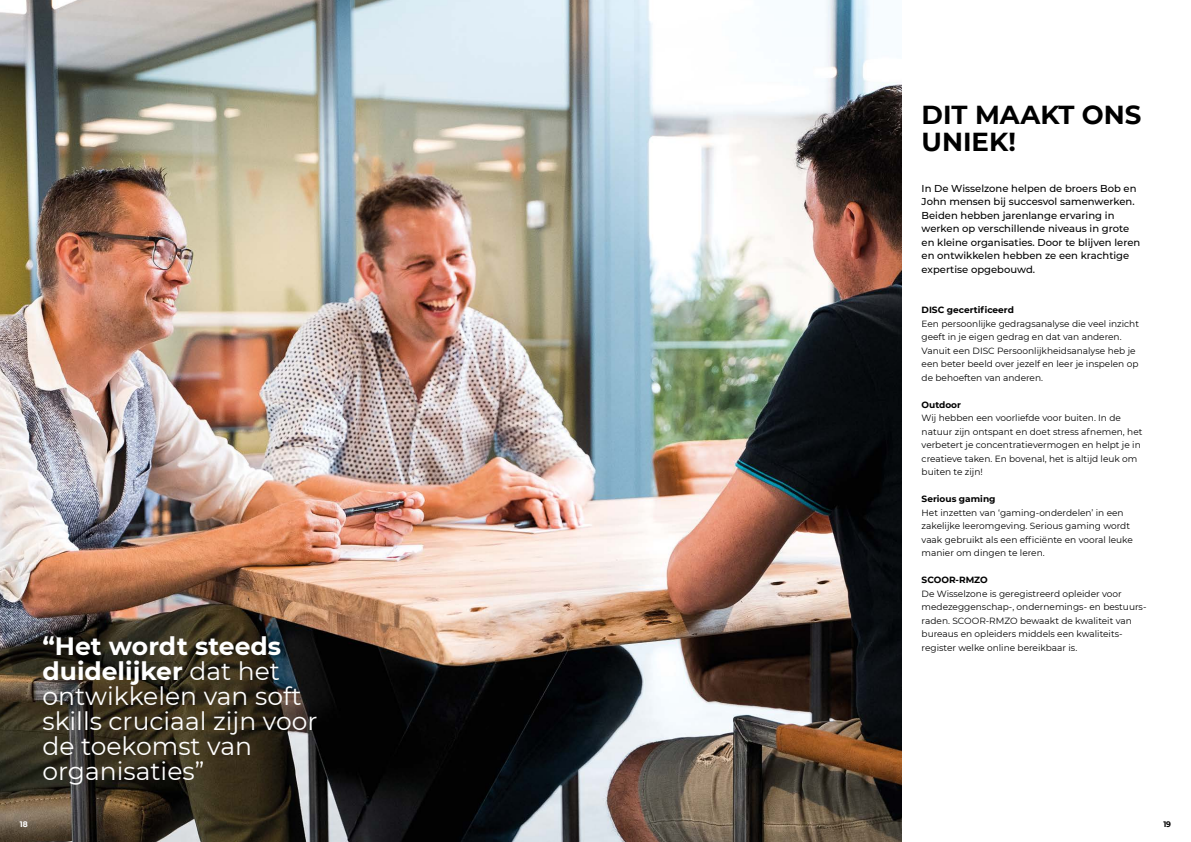
<style>
.page{position:relative;width:1191px;height:842px;background:#fff}
.page>*{position:absolute;margin:0;border:0;box-sizing:border-box;transform-origin:0 0}
.t1{font:700 26px/27px "Montserrat";color:#000}
.t2{font:25px/25px "Montserrat";color:#fff}
.t3{font:700 25px "Montserrat";color:#fff}
.t4{font:500 10px/13.5px "Montserrat";color:#000}
.t5{font:9px/13.5px "Montserrat";color:#000}
.t6{font:700 9px "Montserrat";color:#000}
.t7{font:700 8px "Montserrat";color:#fff;scale:.95 1}
.t8{font:700 8px "Montserrat";color:#000;scale:.95 1}
.s1{font-weight:700}
</style>
<div class="page">
<img style="left:0;top:0;width:901px;height:842px">
<p class="t1" style="left:921px;top:100px;width:221px">DIT MAAKT ONS<br>UNIEK!</p>
<p class="t4" style="left:921px;top:181px;width:216px">In De Wisselzone helpen de broers Bob en<br>John mensen bij succesvol samenwerken.</p>
<p class="t4" style="left:921px;top:208px;width:220px">Beiden hebben jarenlange ervaring in werken op verschillende niveaus in grote en kleine organisaties. Door te blijven leren en ontwikkelen hebben ze een krachtige expertise opgebouwd.</p>
<p class="t6" style="left:921px;top:304px;width:94px">DISC gecertificeerd</p>
<p class="t5" style="left:921px;top:316px;width:219px">Een persoonlijke gedragsanalyse die veel inzicht geeft in je eigen gedrag en dat van anderen.<br>Vanuit een DISC Persoonlijkheidsanalyse heb je een beter beeld over jezelf en leer je inspelen op de behoeften van anderen.</p>
<p class="t6" style="left:921px;top:398px;width:41px">Outdoor</p>
<p class="t5" style="left:921px;top:411px;width:222px">Wij hebben een voorliefde voor buiten. In de natuur zijn ontspant en doet stress afnemen, het verbetert je concentratievermogen en helpt je in creatieve taken. En bovenal, het is altijd leuk om buiten te zijn!</p>
<p class="t6" style="left:921px;top:493px;width:75px">Serious gaming</p>
<p class="t5" style="left:921px;top:505px;width:213px">Het inzetten van ‘gaming-onderdelen’ in een zakelijke leeromgeving. Serious gaming wordt vaak gebruikt als een efficiënte en vooral leuke manier om dingen te leren.</p>
<p class="t6" style="left:921px;top:574px;width:68px">SCOOR-RMZO</p>
<p class="t5" style="left:921px;top:586px;width:226px">De Wisselzone is geregistreerd opleider voor medezeggenschap-, ondernemings- en bestuurs&shy;raden. SCOOR-RMZO bewaakt de kwaliteit van bureaus en opleiders middels een kwaliteits-</p>
<p class="t3" style="left:43px;top:628px;width:240px">“Het wordt steeds</p>
<p class="t5" style="left:921px;top:640px;width:157px">register welke online bereikbaar is.</p>
<p class="t2" style="left:43px;top:657px;width:276px"><span class="s1">duidelijker</span> dat het ontwikkelen van soft skills cruciaal zijn voor de toekomst van</p>
<p class="t2" style="left:43px;top:757px;width:163px">organisaties”</p>
<p class="t7" style="left:20px;top:818px;width:10px">18</p>
<p class="t8" style="left:1163px;top:818px;width:10px">19</p>
</div>
